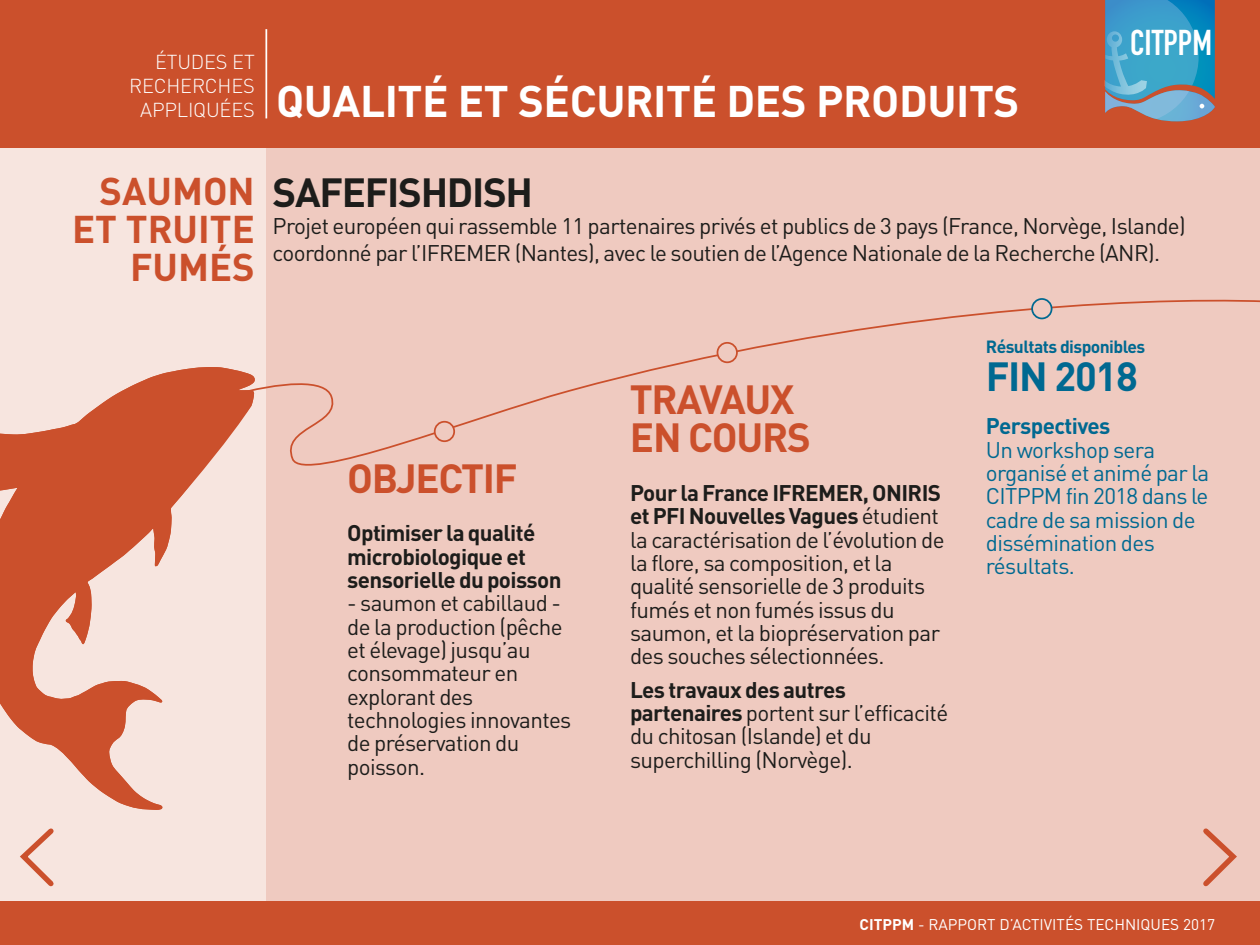
<style>
.page{position:relative;width:1260px;height:945px;background:#fff}
.page>*{position:absolute;margin:0;border:0;box-sizing:border-box;transform-origin:0 0}
.t1{font:700 43.75px "DIN";letter-spacing:-.01em;color:#fff}
.t2{font:700 40.25px/38.5px "DIN";letter-spacing:-.035em;color:#cb502c}
.t3{font:700 40.25px "DIN";letter-spacing:-.035em;color:#1d1d1b}
.t4{font:700 40.25px "DIN";letter-spacing:-.035em;color:#006991}
.t5{font:700 38.15px/37.8px "DIN";color:#cb502c;text-align:right}
.t6{font:35.35px "DIN Engschrift";color:#fff}
.t7{font:22.4px/23.3px "DIN";letter-spacing:-.03em;color:#1d1d1b}
.t8{font:22.4px/23.3px "DIN";letter-spacing:-.03em;color:#006991}
.t9{font:700 22.4px/23.3px "DIN";letter-spacing:-.025em;color:#1d1d1b}
.t10{font:700 22.4px "DIN";letter-spacing:-.025em;color:#006991}
.t11{font:300 19.95px/24px "DIN";letter-spacing:-.01em;color:#fff;text-align:right}
.t12{font:700 17.5px "DIN";letter-spacing:-.035em;color:#006991}
.t13{font:15.4px "DIN";color:#fff}
.s1{font-size:38.15px;color:#cb502c}
.s2{font-weight:700}
</style>
<div class="page">
<div style="left:0;top:148px;width:1260px;height:797px;background:#efcac0"></div>
<div style="left:0;top:148px;width:265px;height:775px;background:#f7e5df"></div>
<div style="left:0;top:0;width:1260px;height:148px;background:#cb502c"></div>
<div style="left:0;top:901px;width:1260px;height:44px;background:#cb502c"></div>
<svg style="left:0;top:367px;width:224px;height:443px"></svg>
<svg style="left:1105px;top:0;width:110px;height:122px;background:#4d99bc"></svg>
<hr style="left:265px;top:29px;width:2px;height:89px;background:#fff">
<svg style="left:224px;top:297px;width:1036px;height:190px"></svg>
<div style="left:435px;top:422px;width:19px;height:19px;background:#efcac0;border-radius:50%"></div>
<div style="left:434px;top:421px;width:21px;height:21px;border:2px solid #cb502c;border-radius:50%"></div>
<div style="left:717px;top:343px;width:20px;height:19px;background:#efcac0;border-radius:50%"></div>
<div style="left:717px;top:342px;width:21px;height:21px;border:2px solid #cb502c;border-radius:50%"></div>
<div style="left:1032px;top:299px;width:20px;height:19px;background:#efcac0;border-radius:50%"></div>
<div style="left:1031px;top:298px;width:21px;height:21px;border:2px solid #006991;border-radius:50%"></div>
<svg style="left:1203px;top:828px;width:34px;height:59px"></svg>
<svg style="left:20px;top:828px;width:34px;height:59px"></svg>
<p class="t11" style="left:129px;top:50px;width:127px">ÉTUDES ET<br>RECHERCHES<br>APPLIQUÉES</p>
<h1 class="t1" style="left:276px;top:73px;width:745px">QUALITÉ ET SÉCURITÉ DES PRODUITS</h1>
<h2 class="t3" style="left:100px;top:166px;width:435px"><span class="s1">SAUMON</span> SAFEFISHDISH</h2>
<h3 class="t6" style="left:1130px;top:22px;width:83px">CITPPM</h3>
<h3 class="t5" style="left:72px;top:209px;width:184px">ET TRUITE<br>FUMÉS</h3>
<p class="t7" style="left:273px;top:212px;width:915px;line-height:26.8px">Projet européen qui rassemble 11 partenaires privés et publics de 3 pays (France, Norvège, Islande) coordonné par l’IFREMER (Nantes), avec le soutien de l’Agence Nationale de la Recherche (ANR).</p>
<h2 class="t2" style="left:347px;top:457px;width:172px">OBJECTIF</h2>
<p class="t9" style="left:347px;top:521px;width:216px">Optimiser la qualité microbiologique et sensorielle du poisson</p>
<p class="t7" style="left:347px;top:591px;width:226px">- saumon et cabillaud - de la production (pêche et élevage) jusqu’au consommateur en explorant des technologies innovantes de préservation du poisson.</p>
<h2 class="t2" style="left:630px;top:378px;width:182px">TRAVAUX<br>EN COURS</h2>
<p class="t7" style="left:630px;top:481px;width:316px"><span class="s2">Pour la France IFREMER, ONIRIS et PFI Nouvelles Vagues</span> étudient la caractérisation de l’évolution de la flore, sa composition, et la qualité sensorielle de 3 produits fumés et non fumés issus du saumon, et la biopréservation par des souches sélectionnées.</p>
<p class="t7" style="left:630px;top:677px;width:320px"><span class="s2">Les travaux des autres partenaires</span> portent sur l’efficacité du chitosan (Islande) et du superchilling (Norvège).</p>
<p class="t12" style="left:986px;top:335px;width:161px">Résultats disponibles</p>
<h2 class="t4" style="left:986px;top:350px;width:154px">FIN 2018</h2>
<p class="t10" style="left:986px;top:411px;width:126px">Perspectives</p>
<p class="t8" style="left:986px;top:437px;width:225px">Un workshop sera organisé et animé par la<br>CITPPM fin 2018 dans le cadre de sa mission de dissémination des résultats.</p>
<p class="t13" style="left:860px;top:914px;width:357px"><span class="s2">CITPPM</span> - RAPPORT D’ACTIVITÉS TECHNIQUES 2017</p>
</div>
